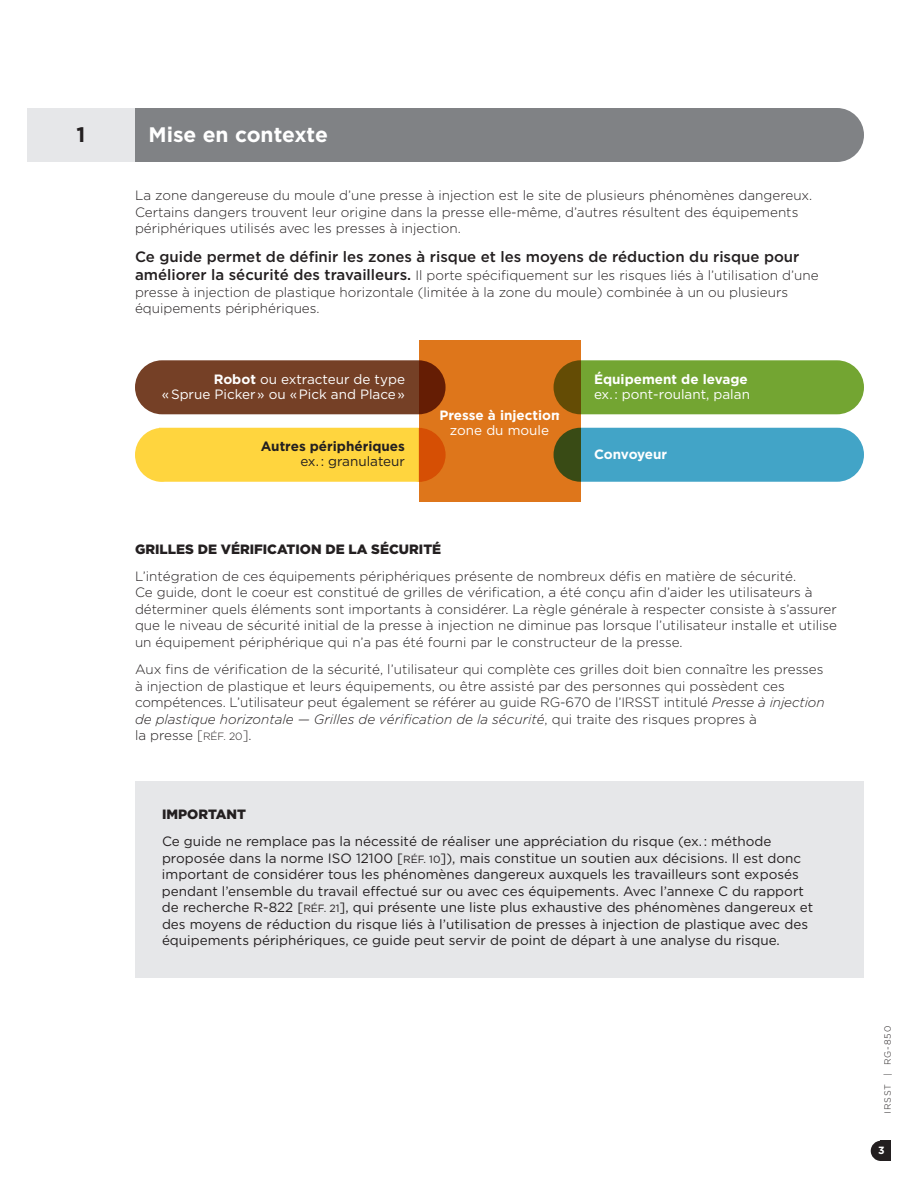
<style>
.page{position:relative;width:918px;height:1188px;background:#fff}
.page>*{position:absolute;margin:0;border:0;box-sizing:border-box;transform-origin:0 0}
.t1{font:700 21px "Gotham HTF";color:#fff}
.t2{font:700 21px "Gotham HTF";color:#231f20}
.t3{font:500 15px "Gotham HTF";color:#231f20}
.t4{font:300 13.5px/16.5px "Gotham HTF";color:#231f20}
.t5{font:13.5px/16.5px "Gotham HTF";color:#231f20}
.t6{font:13.5px/15px "Gotham HTF";color:#fff;text-align:right}
.t7{font:700 13.5px "Gotham HTF";color:#fff}
.t8{font:900 13.5px "Gotham HTF";color:#231f20}
.t9{font:700 13.5px "Gotham HTF";color:#231f20}
.t10{font:700 10.5px "Gotham HTF";color:#fff}
.t11{font:300 9px "Gotham HTF";letter-spacing:.1em;color:#231f20}
.s1{font-weight:500;font-size:15px}
.s2{font-weight:700}
.s3{font-style:italic}
.s4{font-size:10.5px}
</style>
<div class="page">
<div style="left:881px;top:1141px;width:10px;height:20px;background:#231f20"></div>
<div style="left:871px;top:1141px;width:20px;height:20px;background:#231f20;border-radius:50%"></div>
<div style="left:419px;top:340px;width:162px;height:162px;background:#de761b"></div>
<div style="left:135px;top:108px;width:702px;height:54px;background:#808285"></div>
<div style="left:810px;top:108px;width:54px;height:54px;background:#808285;border-radius:50%"></div>
<div style="left:554px;top:428px;width:310px;height:54px;background:#42a4c7;border-radius:27px"></div>
<div style="left:554px;top:360px;width:310px;height:54px;background:#73a532;border-radius:27px"></div>
<div style="left:27px;top:108px;width:108px;height:54px;background:#e6e7e9"></div>
<div style="left:135px;top:781px;width:729px;height:197px;background:#e6e7e9"></div>
<div style="left:135px;top:360px;width:311px;height:54px;background:#754026;border-radius:27px"></div>
<svg style="left:135px;top:428px;width:311px;height:54px;background:#fbcb3d"></svg>
<h1 class="t2" style="left:77px;top:123px;width:10px">1</h1>
<h1 class="t1" style="left:148px;top:123px;width:181px">Mise en contexte</h1>
<p class="t4" style="left:135px;top:187px;width:679px">La zone dangereuse du moule d’une presse à injection est le site de plusieurs phénomènes dangereux.<br>Certains dangers trouvent leur origine dans la presse elle-même, d’autres résultent des équipements périphériques utilisés avec les presses à injection.</p>
<p class="t3" style="left:135px;top:248px;width:666px">Ce guide permet de définir les zones à risque et les moyens de réduction du risque pour</p>
<p class="t4" style="left:135px;top:267px;width:685px"><span class="s1">améliorer la sécurité des travailleurs.</span> Il porte spécifiquement sur les risques liés à l’utilisation d’une presse à injection de plastique horizontale (limitée à la zone du moule) combinée à un ou plusieurs équipements périphériques.</p>
<p class="t6" style="left:162px;top:371px;width:245px"><span class="s2">Robot</span> ou extracteur de type «Sprue Picker» ou «Pick and Place»</p>
<p class="t9" style="left:261px;top:439px;width:146px">Autres périphériques</p>
<p class="t5" style="left:300px;top:453px;width:106px">ex.: granulateur</p>
<p class="t7" style="left:439px;top:407px;width:122px">Presse à injection</p>
<p class="t6" style="left:450px;top:422px;width:101px">zone du moule</p>
<p class="t7" style="left:594px;top:371px;width:155px">Équipement de levage</p>
<p class="t6" style="left:594px;top:386px;width:157px">ex.: pont-roulant, palan</p>
<p class="t7" style="left:594px;top:446px;width:75px">Convoyeur</p>
<p class="t8" style="left:135px;top:541px;width:308px">GRILLES DE VÉRIFICATION DE LA SÉCURITÉ</p>
<p class="t4" style="left:135px;top:568px;width:704px">L’intégration de ces équipements périphériques présente de nombreux défis en matière de sécurité.<br>Ce guide, dont le coeur est constitué de grilles de vérification, a été conçu afin d’aider les utilisateurs à déterminer quels éléments sont importants à considérer. La règle générale à respecter consiste à s’assurer que le niveau de sécurité initial de la presse à injection ne diminue pas lorsque l’utilisateur installe et utilise un équipement périphérique qui n’a pas été fourni par le constructeur de la presse.</p>
<p class="t4" style="left:135px;top:661px;width:691px">Aux fins de vérification de la sécurité, l’utilisateur qui complète ces grilles doit bien connaître les presses à injection de plastique et leurs équipements, ou être assisté par des personnes qui possèdent ces compétences. L’utilisateur peut également se référer au guide RG-670 de l’IRSST intitulé <span class="s3">Presse à injection de plastique horizontale — Grilles de vérification de la sécurité</span>, qui traite des risques propres à<br>la presse [<span class="s4">RÉF. 20</span>].</p>
<p class="t8" style="left:162px;top:806px;width:86px">IMPORTANT</p>
<p class="t5" style="left:162px;top:833px;width:653px">Ce guide ne remplace pas la nécessité de réaliser une appréciation du risque (ex.: méthode proposée dans la norme ISO 12100 [<span class="s4">RÉF. 10</span>]), mais constitue un soutien aux décisions. Il est donc important de considérer tous les phénomènes dangereux auxquels les travailleurs sont exposés pendant l’ensemble du travail effectué sur ou avec ces équipements. Avec l’annexe C du rapport de recherche R-822 [<span class="s4">RÉF. 21</span>], qui présente une liste plus exhaustive des phénomènes dangereux et des moyens de réduction du risque liés à l’utilisation de presses à injection de plastique avec des équipements périphériques, ce guide peut servir de point de départ à une analyse du risque.</p>
<p class="t11" style="left:883px;top:1114px;width:89px;rotate:-90deg">IRSST | RG-850</p>
<p class="t10" style="left:878px;top:1145px;width:8px">3</p>
</div>
